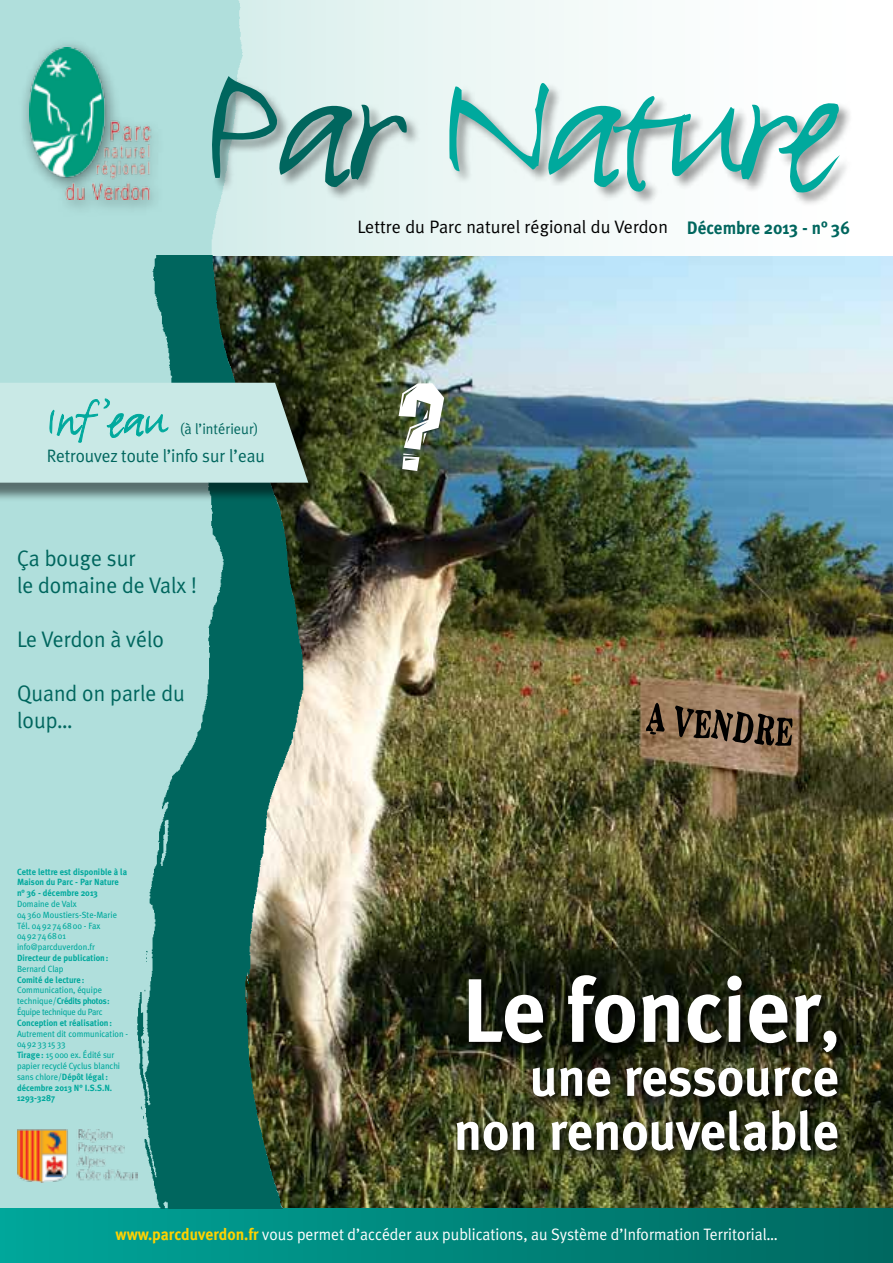
<style>
.page{position:relative;width:893px;height:1263px;background:#fff}
.page>*{position:absolute;margin:0;border:0;box-sizing:border-box;transform-origin:0 0}
.t1{font:202.5px "FF Justlefthand";letter-spacing:-.05em;color:#00a99d;scale:.95 1}
.t2{font:700 90px "Meta Plus";color:#fff;scale:.96 1}
.t3{font:700 54px/54px "Meta Plus";color:#fff;text-align:right;scale:.96 1}
.t4{font:54px "FF Justlefthand";color:#00a99d;scale:.95 1}
.t5{font:22.5px/27px "Meta Plus Normal";color:#00665e;scale:.96 1}
.t6{font:18px "Meta Plus Normal";color:#000}
.t7{font:18px "Meta Plus Normal";letter-spacing:-.01em;color:#00665e;scale:.96 1}
.t8{font:700 18px "Meta Plus";color:#00665e;scale:.95 1}
.t9{font:16.5px "Meta Plus Normal";color:#fff;scale:.95 1}
.t10{font:15px "Meta Plus Normal";color:#00665e;scale:.96 1}
.t11{font:9px/10.8px "Meta Plus";color:#00a99d;scale:.95 1}
.t12{font:700 9px/10.8px "Meta Plus";color:#00a99d;scale:.95 1}
.s1{color:#00665e}
.s2{font-weight:700}
.s3{font-size:71.85px}
.s4{font-family:"Meta Plus";font-weight:700;color:#ffd200}
</style>
<div class="page">
<img style="left:345px;top:255px;width:548px;height:954px">
<img style="left:646px;top:703px;width:146px;height:43px">
<img style="left:399px;top:383px;width:45px;height:88px">
<svg style="left:453px;top:971px;width:397px;height:193px;background:#282b15"></svg>
<svg style="left:344px;top:0;width:249px;height:255px"></svg>
<div style="left:0;top:0;width:283px;height:1209px;background:#b0dfdc"></div>
<div style="left:18px;top:37px;width:147px;height:180px;background:#000;opacity:.5"></div>
<img style="left:29px;top:48px;width:133px;height:152px">
<div style="left:0;top:1209px;width:893px;height:54px;background:linear-gradient(to right,#00a69a,#00685f)"></div>
<div style="left:210px;top:75px;width:643px;height:131px;background:#000;opacity:.4"></div>
<img style="left:17px;top:1129px;width:111px;height:54px">
<img style="left:128px;top:255px;width:217px;height:954px">
<div style="left:0;top:385px;width:326px;height:117px;background:#000;opacity:.5"></div>
<svg style="left:0;top:349px;width:308px;height:134px;background:#a6ccc6"></svg>
<h1 class="t1" style="left:203px;top:1px;width:671px"><span class="s1">Par</span> Nature</h1>
<h3 class="t4" style="left:47px;top:386px;width:127px">Inf ’eau</h3>
<h3 class="t10" style="left:180px;top:420px;width:83px">(à l’intérieur)</h3>
<h3 class="t7" style="left:47px;top:446px;width:229px">Retrouvez toute l’info sur l’eau</h3>
<h3 class="t5" style="left:17px;top:545px;width:189px">Ça bouge sur<br>le domaine de Valx !</h3>
<h3 class="t5" style="left:17px;top:626px;width:155px">Le Verdon à vélo</h3>
<h3 class="t5" style="left:17px;top:680px;width:176px">Quand on parle du loup…</h3>
<p class="t12" style="left:17px;top:866px;width:118px">Cette lettre est disponible à la<br>Maison du Parc - Par Nature n° 36 - décembre 2013</p>
<p class="t11" style="left:17px;top:898px;width:107px">Domaine de Valx<br>04360 Moustiers-Ste-Marie<br>Tél. 0492746800 - Fax<br>0492746801 info@parcduverdon.fr</p>
<p class="t12" style="left:17px;top:952px;width:98px">Directeur de publication:</p>
<p class="t11" style="left:17px;top:963px;width:51px">Bernard Clap</p>
<p class="t12" style="left:17px;top:974px;width:73px">Comité de lecture:</p>
<p class="t11" style="left:17px;top:985px;width:99px">Communication, équipe technique/<span class="s2">Crédits photos:<br></span>Équipe technique du Parc</p>
<p class="t12" style="left:17px;top:1017px;width:102px">Conception et réalisation:</p>
<p class="t11" style="left:17px;top:1028px;width:119px">Autrement dit communication -<br>0492331533<br><span class="s2">Tirage:</span> 15000 ex. Édité sur papier recyclé Cyclus blanchi sans chlore/<span class="s2">Dépôt légal: décembre 2013 N° I.S.S.N.<br>1293-3287</span></p>
<h3 class="t6" style="left:358px;top:217px;width:312px">Lettre du Parc naturel régional du Verdon</h3>
<h3 class="t8" style="left:687px;top:218px;width:173px">Décembre 2013 - n° 36</h3>
<h2 class="t2" style="left:462px;top:958px;width:395px">Le foncier<span class="s3">,</span></h2>
<h3 class="t3" style="left:454px;top:1050px;width:403px">une ressource non renouvelable</h3>
<h3 class="t9" style="left:116px;top:1224px;width:698px"><span class="s4">www.parcduverdon.fr</span> vous permet d’accéder aux publications, au Système d’Information Territorial…</h3>
</div>
